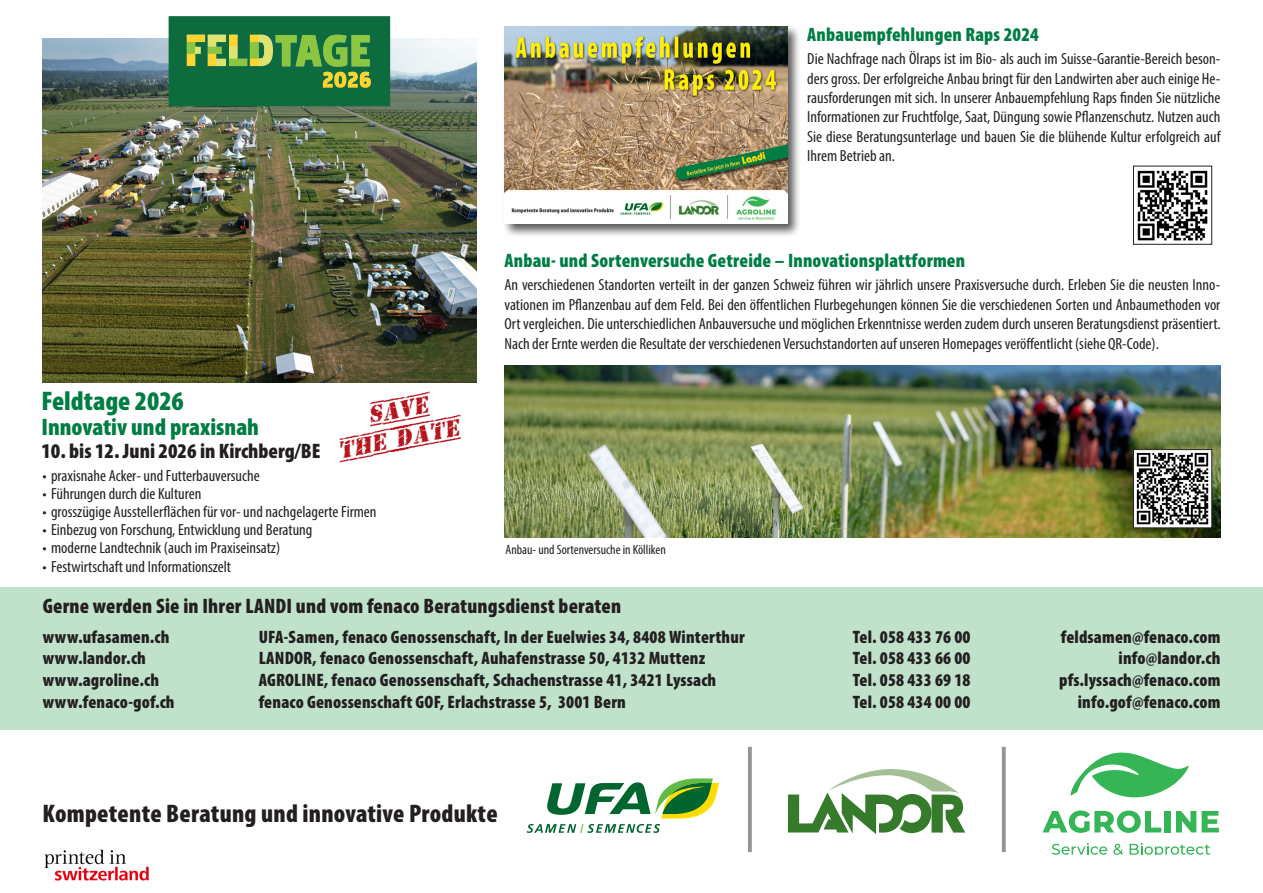
<style>
.page{position:relative;width:1263px;height:893px;background:#fff}
.page>*{position:absolute;margin:0;border:0;box-sizing:border-box;transform-origin:0 0}
._00_Myriad_UT{font:900 condensed 27px "Myriad Pro";color:#007d43}
._00_Myriad_UT-2{font:900 condensed 25.5px "Myriad Pro";letter-spacing:.01em;color:#231f20}
._00_Myriad_UT-3{font:900 condensed 24px "Myriad Pro";color:#007d43}
.t1{font:italic 24px/28.8px "Old Stamper";color:#b6171f;text-align:center}
._00_Myriad_UT-4{font:900 condensed 21px "Myriad Pro";letter-spacing:.01em;color:#231f20}
._00_Myriad_UT-5{font:900 condensed 19.5px "Myriad Pro";letter-spacing:.01em;color:#007d43}
._00_Myriad_UT-6{font:900 condensed 18px "Myriad Pro";letter-spacing:.01em;color:#231f20}
._00_Myriad_UT-7{font:condensed 16.2px/19.4px "Myriad Pro";color:#231f20;text-align:justify}
.t2{font:condensed 13.5px "Myriad Pro";color:#231f20}
</style>
<div class="page">
<div style="left:0;top:587px;width:1263px;height:143px;background:#c0e2ca"></div>
<img style="left:44px;top:849px;width:105px;height:32px">
<svg style="left:788px;top:769px;width:178px;height:65px"></svg>
<svg style="left:527px;top:778px;width:192px;height:55px"></svg>
<svg style="left:1052px;top:843px;width:55px;height:12px"></svg>
<svg style="left:1113px;top:844px;width:10px;height:11px"></svg>
<svg style="left:1129px;top:843px;width:81px;height:12px"></svg>
<svg style="left:1042px;top:810px;width:119px;height:23px"></svg>
<div style="left:1164px;top:811px;width:7px;height:21px;background:#35b555"></div>
<svg style="left:1176px;top:811px;width:43px;height:21px"></svg>
<svg style="left:1070px;top:753px;width:119px;height:45px"></svg>
<svg style="left:748px;top:747px;width:4px;height:105px"></svg>
<svg style="left:1002px;top:747px;width:4px;height:105px"></svg>
<img style="left:504px;top:365px;width:716px;height:172px">
<img style="left:1135px;top:451px;width:75px;height:75px">
<div style="left:1133px;top:449px;width:79px;height:79px;border:1px solid #231f20"></div>
<img style="left:1137px;top:170px;width:71px;height:71px">
<div style="left:1133px;top:166px;width:79px;height:79px;border:1px solid #231f20"></div>
<div style="left:502px;top:24px;width:299px;height:214px;background:#231f20;opacity:.75"></div>
<img style="left:504px;top:26px;width:283px;height:198px">
<img style="left:43px;top:38px;width:434px;height:345px">
<svg style="left:169px;top:16px;width:221px;height:90px;background:#318040"></svg>
<p class="_00_Myriad_UT-5" style="left:807px;top:22px;width:233px">Anbauempfehlungen Raps 2024</p>
<p class="_00_Myriad_UT-7" style="left:807px;top:49px;width:415px">Die Nachfrage nach Ölraps ist im Bio- als auch im Suisse-Garantie-Bereich beson&shy;ders gross. Der erfolgreiche Anbau bringt für den Landwirten aber auch einige He&shy;rausforderungen mit sich. In unserer Anbauempfehlung Raps finden Sie nützliche Informationen zur Fruchtfolge, Saat, Düngung sowie Pflanzenschutz. Nutzen auch Sie diese Beratungsunterlage und bauen Sie die blühende Kultur erfolgreich auf Ihrem Betrieb an.</p>
<p class="_00_Myriad_UT" style="left:41px;top:383px;width:144px">Feldtage 2026</p>
<p class="_00_Myriad_UT-3" style="left:41px;top:412px;width:219px">Innovativ und praxisnah</p>
<p class="_00_Myriad_UT-4" style="left:41px;top:437px;width:281px">10. bis 12. Juni 2026 in Kirchberg/BE</p>
<p class="t1" style="left:330px;top:408px;width:124px;rotate:-11deg">SAVE<br>THE DATE</p>
<p class="_00_Myriad_UT-7" style="left:43px;top:466px;width:219px">• praxisnahe Acker- und Futterbauversuche</p>
<p class="_00_Myriad_UT-7" style="left:43px;top:484px;width:160px">• Führungen durch die Kulturen</p>
<p class="_00_Myriad_UT-7" style="left:43px;top:502px;width:336px">• grosszügige Ausstellerflächen für vor- und nachgelagerte Firmen</p>
<p class="_00_Myriad_UT-7" style="left:43px;top:520px;width:271px">• Einbezug von Forschung, Entwicklung und Beratung</p>
<p class="_00_Myriad_UT-7" style="left:43px;top:538px;width:239px">• moderne Landtechnik (auch im Praxiseinsatz)</p>
<p class="_00_Myriad_UT-7" style="left:43px;top:557px;width:190px">• Festwirtschaft und Informationszelt</p>
<p class="_00_Myriad_UT-5" style="left:504px;top:248px;width:462px">Anbau- und Sortenversuche Getreide – Innovationsplattformen</p>
<p class="_00_Myriad_UT-7" style="left:504px;top:275px;width:717px">An verschiedenen Standorten verteilt in der ganzen Schweiz führen wir jährlich unsere Praxisversuche durch. Erleben Sie die neusten Inno&shy;vationen im Pflanzenbau auf dem Feld. Bei den öffentlichen Flurbegehungen können Sie die verschiedenen Sorten und Anbaumethoden vor Ort vergleichen. Die unterschiedlichen Anbauversuche und möglichen Erkenntnisse werden zudem durch unseren Beratungsdienst präsentiert.<br>Nach der Ernte werden die Resultate der verschiedenen Versuchstandorten auf unseren Homepages veröffentlicht (siehe QR-Code).</p>
<p class="t2" style="left:505px;top:541px;width:162px">Anbau- und Sortenversuche in Kölliken</p>
<p class="_00_Myriad_UT-4" style="left:43px;top:592px;width:580px">Gerne werden Sie in Ihrer LANDI und vom fenaco Beratungsdienst beraten</p>
<p class="_00_Myriad_UT-6" style="left:43px;top:625px;width:128px">www.ufasamen.ch</p>
<p class="_00_Myriad_UT-6" style="left:259px;top:625px;width:488px">UFA-Samen, fenaco Genossenschaft, In der Euelwies 34, 8408 Winterthur</p>
<p class="_00_Myriad_UT-6" style="left:853px;top:625px;width:119px">Tel. 058 433 76 00</p>
<p class="_00_Myriad_UT-6" style="left:1061px;top:625px;width:161px">feldsamen@fenaco.com</p>
<p class="_00_Myriad_UT-6" style="left:43px;top:647px;width:105px">www.landor.ch</p>
<p class="_00_Myriad_UT-6" style="left:259px;top:647px;width:448px">LANDOR, fenaco Genossenschaft, Auhafenstrasse 50, 4132 Muttenz</p>
<p class="_00_Myriad_UT-6" style="left:853px;top:647px;width:119px">Tel. 058 433 66 00</p>
<p class="_00_Myriad_UT-6" style="left:1118px;top:647px;width:103px">info@landor.ch</p>
<p class="_00_Myriad_UT-6" style="left:43px;top:668px;width:118px">www.agroline.ch</p>
<p class="_00_Myriad_UT-6" style="left:259px;top:668px;width:459px">AGROLINE, fenaco Genossenschaft, Schachenstrasse 41, 3421 Lyssach</p>
<p class="_00_Myriad_UT-6" style="left:853px;top:668px;width:119px">Tel. 058 433 69 18</p>
<p class="_00_Myriad_UT-6" style="left:1059px;top:668px;width:163px">pfs.lyssach@fenaco.com</p>
<p class="_00_Myriad_UT-6" style="left:43px;top:690px;width:133px">www.fenaco-gof.ch</p>
<p class="_00_Myriad_UT-6" style="left:259px;top:690px;width:369px">fenaco Genossenschaft GOF, Erlachstrasse 5, 3001 Bern</p>
<p class="_00_Myriad_UT-6" style="left:853px;top:690px;width:119px">Tel. 058 434 00 00</p>
<p class="_00_Myriad_UT-6" style="left:1078px;top:690px;width:144px">info.gof@fenaco.com</p>
<p class="_00_Myriad_UT-2" style="left:43px;top:798px;width:457px">Kompetente Beratung und innovative Produkte</p>
</div>
